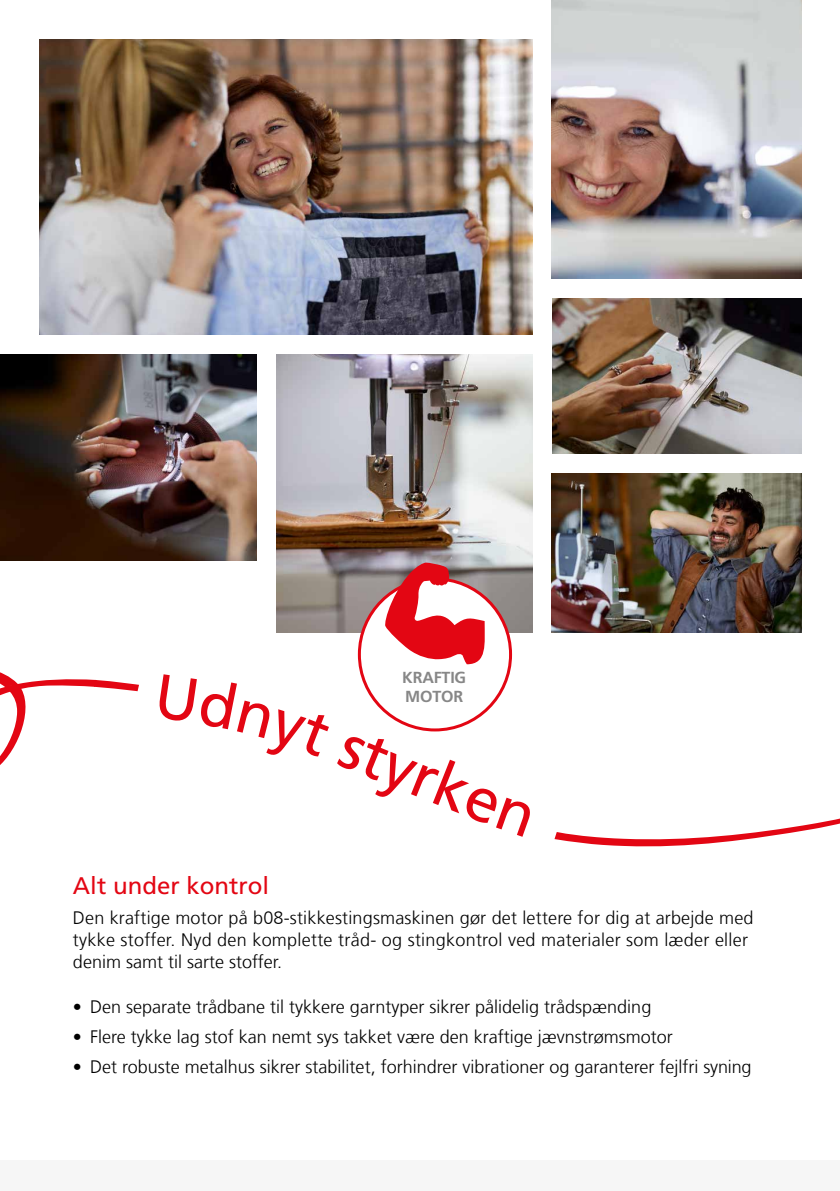
<style>
.page{position:relative;width:840px;height:1191px;background:#fff}
.page>*{position:absolute;margin:0;border:0;box-sizing:border-box;transform-origin:0 0}
.t1{font:62px "Frutiger LT Com";color:#e30613}
.t2{font:24px "Frutiger LT Com";color:#e30613}
.t3{font:300 18px/21.6px "Frutiger LT Com";color:#000}
.t4{font:700 16px/19.2px "Frutiger LT Com";letter-spacing:-.01em;color:#878787}
</style>
<div class="page">
<img style="left:551px;top:474px;width:249px;height:158px">
<img style="left:276px;top:355px;width:255px;height:277px">
<img style="left:0;top:355px;width:257px;height:205px">
<img style="left:551px;top:0;width:250px;height:279px">
<img style="left:552px;top:298px;width:249px;height:156px">
<img style="left:40px;top:40px;width:491px;height:295px">
<div style="left:0;top:1160px;width:839px;height:31px;background:#f6f6f6"></div>
<div style="left:359px;top:579px;width:151px;height:151px;background:#fff;border-radius:50%"></div>
<svg style="left:384px;top:562px;width:103px;height:102px"></svg>
<svg style="left:0;top:672px;width:96px;height:93px"></svg>
<svg style="left:94px;top:680px;width:745px;height:167px"></svg>
<svg style="left:157px;top:680px;width:175px;height:81px"></svg>
<svg style="left:462px;top:784px;width:71px;height:52px"></svg>
<p class="t4" style="left:402px;top:668px;width:65px">KRAFTIG<br>MOTOR</p>
<h1 class="t1" style="left:356px;top:709px;width:137px;rotate:22deg">styrk</h1>
<h2 class="t2" style="left:73px;top:872px;width:198px">Alt under kontrol</h2>
<p class="t3" style="left:73px;top:907px;width:681px">Den kraftige motor på b08-stikkestingsmaskinen gør det lettere for dig at arbejde med tykke stoffer. Nyd den komplette tråd- og stingkontrol ved materialer som læder eller denim samt til sarte stoffer.</p>
<p class="t3" style="left:73px;top:996px;width:579px">• Den separate trådbane til tykkere garntyper sikrer pålidelig trådspænding</p>
<p class="t3" style="left:73px;top:1026px;width:601px">• Flere tykke lag stof kan nemt sys takket være den kraftige jævnstrømsmotor</p>
<p class="t3" style="left:73px;top:1055px;width:679px">• Det robuste metalhus sikrer stabilitet, forhindrer vibrationer og garanterer fejlfri syning</p>
</div>
